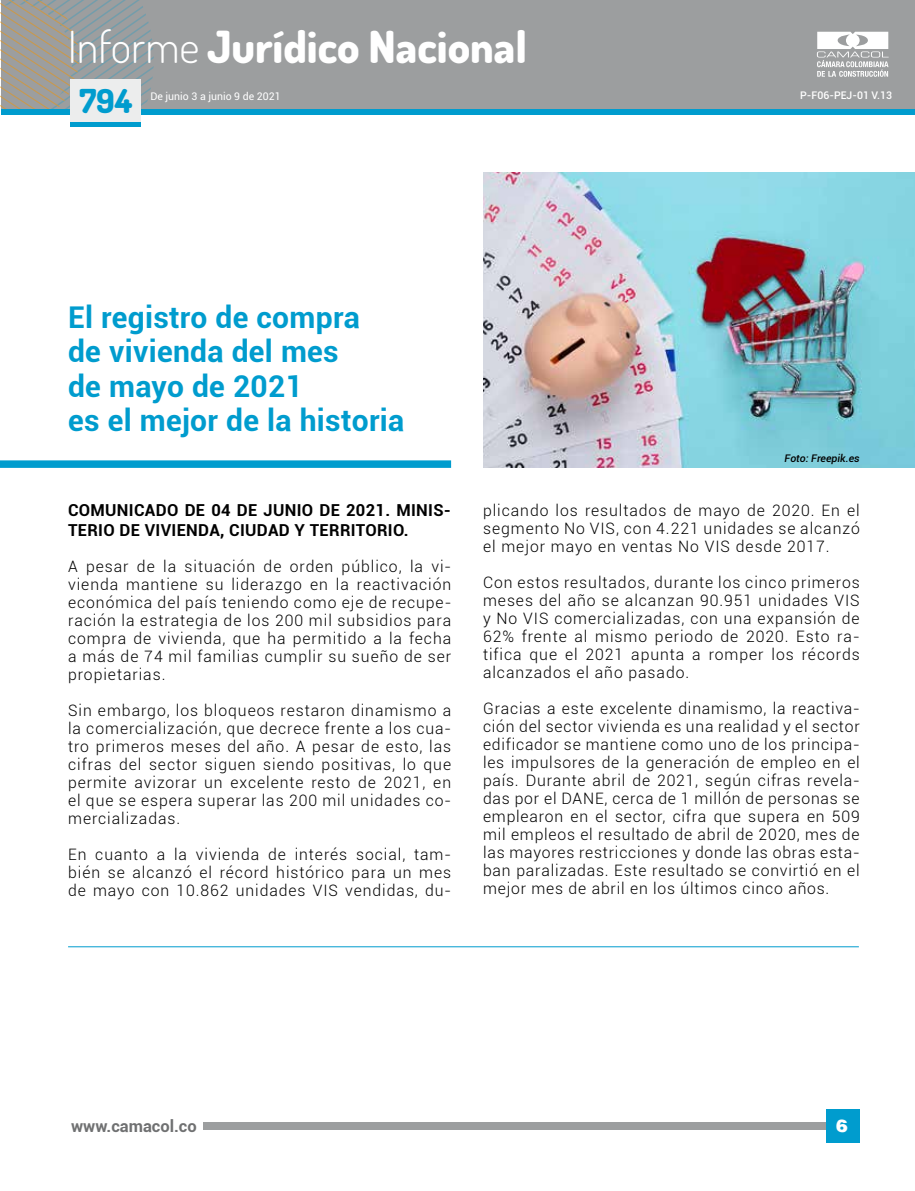
<style>
.page{position:relative;width:915px;height:1191px;background:#fff}
.page>*{position:absolute;margin:0;border:0;box-sizing:border-box;transform-origin:0 0}
.t1{font:800 44.25px "Dosis";color:#fff}
.t2{font:800 33px "Dosis";color:#009cce}
.t3{font:700 30px/34.5px "Roboto";letter-spacing:.01em;color:#009cce}
.t4{font:900 19.5px "Roboto";color:#fff}
.t5{font:900 19.5px "Helvetica";color:#fff}
.t6{font:700 16.5px/19.5px "Roboto";letter-spacing:.02em;color:#000}
.t7{font:700 16.5px "Roboto";color:#707172}
.t8{font:300 15.75px/18px "Roboto";letter-spacing:.06em;color:#000;text-align:justify}
.t9{font:10.5px "Roboto";color:#fff}
.t10{font:500 10.5px "Roboto";color:#fff}
.t11{font:italic 500 10.5px "Roboto";color:#000}
.s1{font-weight:300}
</style>
<div class="page">
<div style="left:203px;top:1122px;width:655px;height:7px;background:#9c9e9f"></div>
<div style="left:825px;top:1109px;width:33px;height:34px;background:#009cce"></div>
<div style="left:1px;top:0;width:913px;height:108px;background:#9c9e9f"></div>
<div style="left:1px;top:109px;width:913px;height:5px;background:#009cce"></div>
<svg style="left:1px;top:0;width:158px;height:109px"></svg>
<svg style="left:817px;top:32px;width:71px;height:45px"></svg>
<div style="left:70px;top:122px;width:70px;height:5px;background:#009cce"></div>
<div style="left:70px;top:79px;width:70px;height:43px;background:#eceded"></div>
<img style="left:483px;top:172px;width:431px;height:296px">
<div style="left:0;top:460px;width:451px;height:8px;background:#009cce"></div>
<hr style="left:68px;top:946px;width:790px;height:1px;background:#009cce">
<h1 class="t1" style="left:68px;top:18px;width:460px"><span class="s1">Informe</span> Jurídico Nacional</h1>
<h2 class="t2" style="left:79px;top:80px;width:54px">794</h2>
<p class="t9" style="left:150px;top:89px;width:132px">De junio 3 a junio 9 de 2021</p>
<h3 class="t3" style="left:68px;top:298px;width:337px">El registro de compra<br>de vivienda del mes<br>de mayo de 2021<br>es el mejor de la historia</h3>
<p class="t10" style="left:800px;top:87px;width:93px">P-F06-PEJ-01 V.13</p>
<p class="t11" style="left:784px;top:450px;width:76px">Foto: Freepik.es</p>
<p class="t6" style="left:68px;top:500px;width:384px">Comunicado de 04 de junio de 2021. Minis&shy;terio de Vivienda, Ci udad y Territorio.</p>
<p class="t8" style="left:68px;top:557px;width:384px">A pesar de la situación de orden público, la vi&shy;vienda mantiene su liderazgo en la reactivación económica del país teniendo como eje de recupe&shy;ración la estrategia de los 200 mil subsidios para compra de vivienda, que ha permitido a la fecha a más de 74 mil familias cumplir su sueño de ser propietarias.</p>
<p class="t8" style="left:68px;top:701px;width:384px">Sin embargo, los bloqueos restaron dinamismo a la comercialización, que decrece frente a los cua&shy;tro primeros meses del año. A pesar de esto, las cifras del sector siguen siendo positivas, lo que permite avizorar un excelente resto de 2021, en el que se espera superar las 200 mil unidades co&shy;mercializadas.</p>
<p class="t8" style="left:68px;top:845px;width:384px">En cuanto a la vivienda de interés social, tam&shy;bién se alcanzó el récord histórico para un mes de mayo con 10.862 unidades VIS vendidas, du-</p>
<p class="t8" style="left:483px;top:501px;width:378px">plicando los resultados de mayo de 2020. En el segmento No VIS, con 4.221 unidades se alcanzó el mejor mayo en ventas No VIS desde 2017.</p>
<p class="t8" style="left:483px;top:573px;width:378px">Con estos resultados, durante los cinco primeros meses del año se alcanzan 90.951 unidades VIS y No VIS comercializadas, con una expansión de 62% frente al mismo periodo de 2020. Esto ra&shy;tifica que el 2021 apunta a romper los récords alcanzados el año pasado.</p>
<p class="t8" style="left:483px;top:699px;width:378px">Gracias a este excelente dinamismo, la reactiva&shy;ción del sector vivienda es una realidad y el sector edificador se mantiene como uno de los principa&shy;les impulsores de la generación de empleo en el país. Durante abril de 2021, según cifras revela&shy;das por el DANE, cerca de 1 millón de personas se emplearon en el sector, cifra que supera en 509 mil empleos el resultado de abril de 2020, mes de las mayores restricciones y donde las obras esta&shy;ban paralizadas. Este resultado se convirtió en el mejor mes de abril en los últimos cinco años.</p>
<p class="t7" style="left:71px;top:1114px;width:127px">www.camacol.co</p>
<p class="t4" style="left:836px;top:1114px;width:13px">1</p>
<p class="t5" style="left:836px;top:1118px;width:13px">6</p>
</div>
